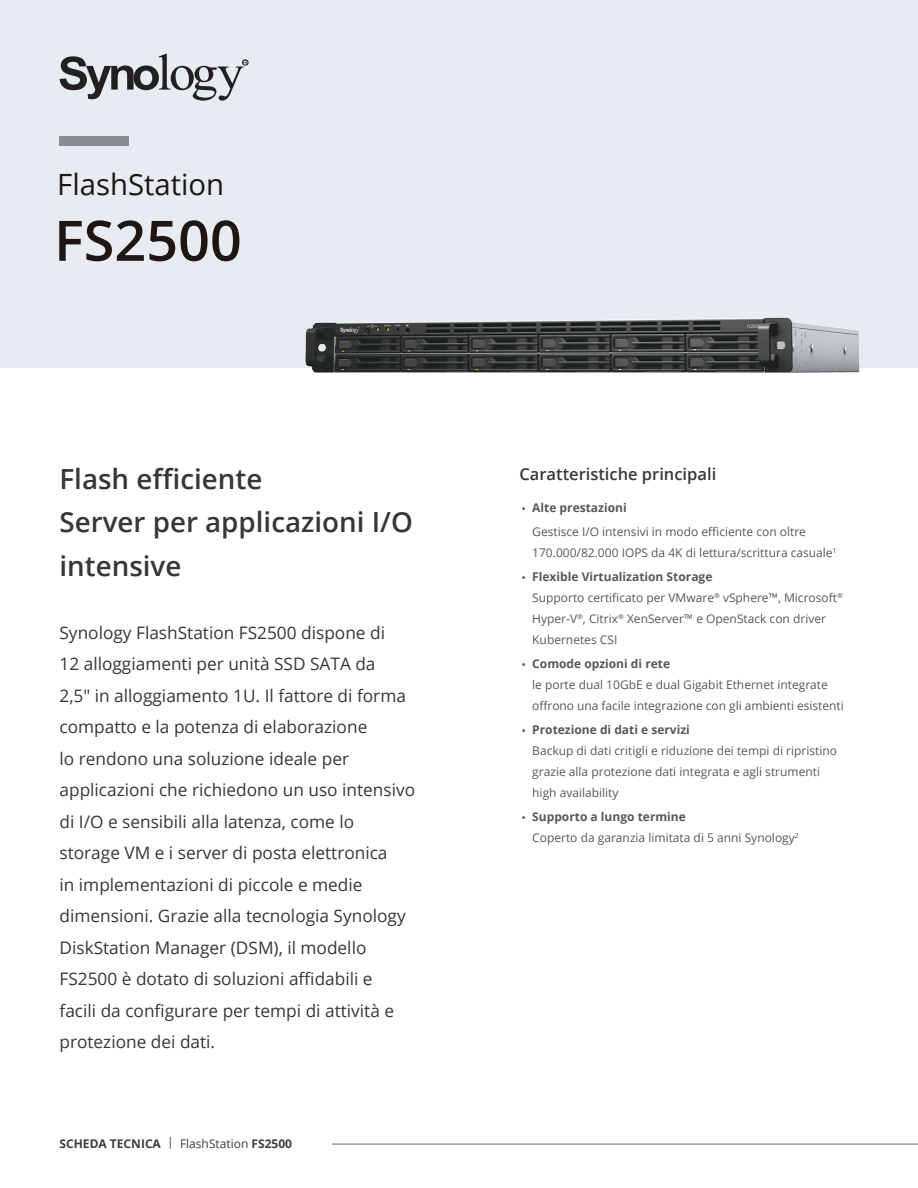
<style>
.page{position:relative;width:918px;height:1188px;background:#fff}
.page>*{position:absolute;margin:0;border:0;box-sizing:border-box;transform-origin:0 0}
.Model_Name{font:600 55.8px "Open Sans";color:#211512}
.Product_Type{font:29.25px "Open Sans";color:#211512}
.Introduction_Title{font:600 27.75px/43.5px "Open Sans";color:#383738}
.Introduction{font:17.25px/31.5px "Open Sans";color:#383738}
.Selling_Title{font:600 16.5px "Open Sans";color:#383839}
.Selling_Points{font:12px/21px "Open Sans";color:#57585a}
.t1{font:700 12px "Open Sans";color:#3e3e3f}
.t2{font:700 12px "Open Sans";color:#57585a}
.s1{font-weight:400}
.s2{font-weight:700}
</style>
<div class="page">
<div style="left:0;top:0;width:918px;height:368px;background:#e6ecf2"></div>
<div style="left:60px;top:136px;width:69px;height:10px;background:#878c91"></div>
<svg style="left:60px;top:54px;width:188px;height:47px"></svg>
<hr style="left:333px;top:1144px;width:585px;height:1px;background:#6c6d70">
<img style="left:305px;top:317px;width:555px;height:56px">
<p class="Product_Type" style="left:57px;top:165px;width:168px">FlashStation</p>
<p class="Model_Name" style="left:54px;top:202px;width:189px">FS2500</p>
<p class="Introduction_Title" style="left:60px;top:457px;width:204px">Flash efficiente</p>
<p class="Introduction_Title" style="left:60px;top:500px;width:355px">Server per applicazioni I/O intensive</p>
<p class="Introduction" style="left:60px;top:616px;width:357px">Synology FlashStation FS2500 dispone di<br>12 alloggiamenti per unità SSD SATA da<br>2,5" in alloggiamento 1U. Il fattore di forma compatto e la potenza di elaborazione<br>lo rendono una soluzione ideale per applicazioni che richiedono un uso intensivo di I/O e sensibili alla latenza, come lo storage VM e i server di posta elettronica<br>in implementazioni di piccole e medie dimensioni. Grazie alla tecnologia Synology DiskStation Manager (DSM), il modello FS2500 è dotato di soluzioni affidabili e<br>facili da configurare per tempi di attività e protezione dei dati.</p>
<p class="t1" style="left:60px;top:1135px;width:234px">SCHEDA TECNICA <span class="s1">| FlashStation</span> FS2500</p>
<p class="Selling_Title" style="left:520px;top:463px;width:198px">Caratteristiche principali</p>
<p class="t2" style="left:522px;top:499px;width:107px"><span class="s1">•</span> Alte prestazioni</p>
<p class="Selling_Points" style="left:532px;top:520px;width:306px">Gestisce I/O intensivi in modo efficiente con oltre<br>170.000/82.000 IOPS da 4K di lettura/scrittura casuale<sup>1</sup></p>
<p class="Selling_Points" style="left:532px;top:565px;width:312px;text-indent:-11px">• <span class="s2">Flexible Virtualization Storage<br></span>Supporto certificato per VMware<sup>®</sup> vSphere™, Microsoft<sup>® </sup>Hyper-V<sup>®</sup>, Citrix<sup>®</sup> XenServer™ e OpenStack con driver Kubernetes CSI</p>
<p class="Selling_Points" style="left:532px;top:652px;width:313px;text-indent:-11px">• <span class="s2">Comode opzioni di rete<br></span>le porte dual 10GbE e dual Gigabit Ethernet integrate offrono una facile integrazione con gli ambienti esistenti</p>
<p class="Selling_Points" style="left:532px;top:718px;width:306px;text-indent:-11px">• <span class="s2">Protezione di dati e servizi<br></span>Backup di dati critigli e riduzione dei tempi di ripristino grazie alla protezione dati integrata e agli strumenti high availability</p>
<p class="Selling_Points" style="left:532px;top:805px;width:268px;text-indent:-11px">• <span class="s2">Supporto a lungo termine<br></span>Coperto da garanzia limitata di 5 anni Synology<sup>2</sup></p>
</div>
